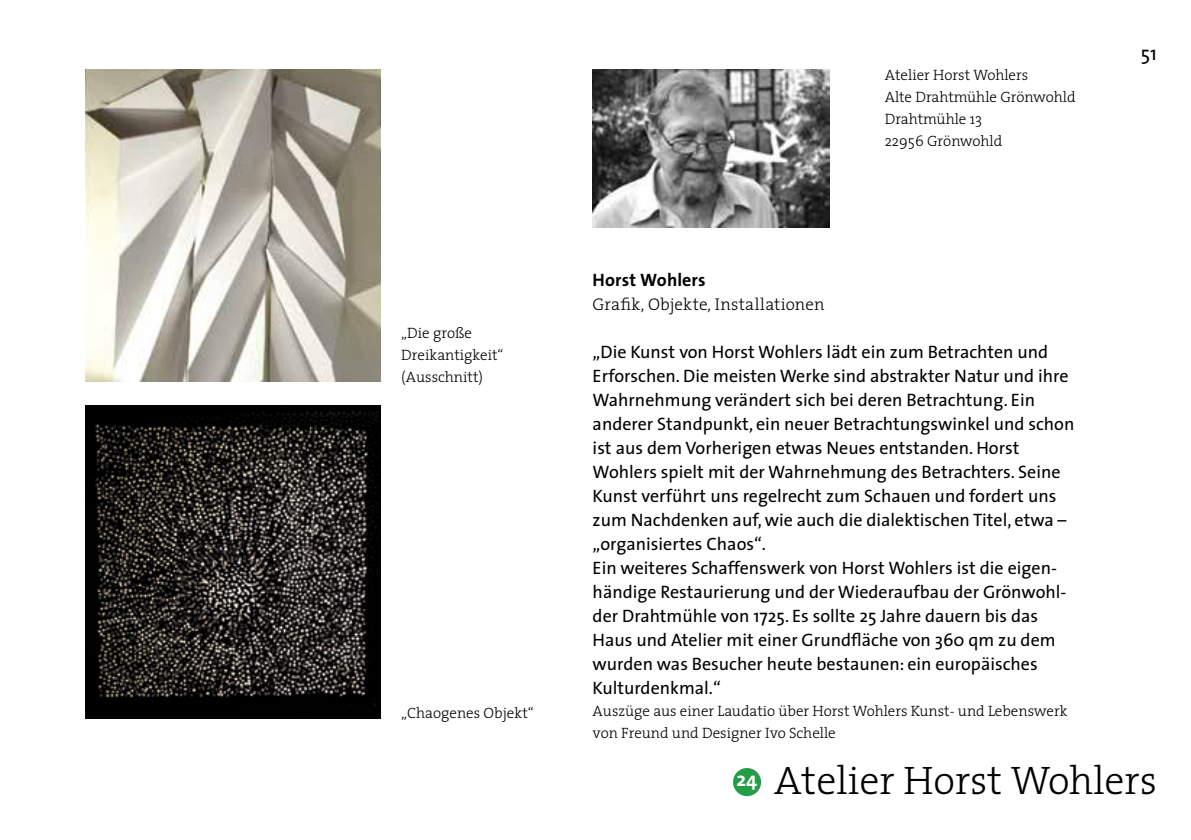
<style>
.page{position:relative;width:1191px;height:840px;background:#fff}
.page>*{position:absolute;margin:0;border:0;box-sizing:border-box;transform-origin:0 0}
.t1{font:300 40px "The Serif";color:#000}
.t2{font:20px "The Sans";color:#000}
.t3{font:700 20px "The Sans";color:#fff}
.t4{font:18px/24px "The Sans";color:#000}
.t5{font:700 18px "The Sans";letter-spacing:.005em;color:#000}
.t6{font:300 17px "The Serif";letter-spacing:.01em;color:#000}
.t7{font:300 15px/22px "The Serif";color:#000}
</style>
<div class="page">
<div style="left:733px;top:767px;width:28px;height:28px;background:#239e46;border-radius:50%"></div>
<img style="left:592px;top:70px;width:238px;height:157px">
<img style="left:86px;top:70px;width:294px;height:311px">
<img style="left:86px;top:405px;width:294px;height:312px">
<p class="t7" style="left:401px;top:321px;width:104px">„Die große<br>Dreikantigkeit“ (Ausschnitt)</p>
<p class="t7" style="left:401px;top:701px;width:134px">„Chaogenes Objekt“</p>
<p class="t7" style="left:884px;top:63px;width:192px">Atelier Horst Wohlers<br>Alte Drahtmühle Grönwohld<br>Drahtmühle 13<br>22956 Grönwohld</p>
<p class="t5" style="left:592px;top:264px;width:115px">Horst Wohlers</p>
<p class="t6" style="left:592px;top:290px;width:233px">Grafik, Objekte, Installationen</p>
<p class="t4" style="left:592px;top:339px;width:483px">„Die Kunst von Horst Wohlers lädt ein zum Betrachten und Erforschen. Die meisten Werke sind abstrakter Natur und ihre Wahrnehmung verändert sich bei deren Betrachtung. Ein anderer Standpunkt, ein neuer Betrachtungswinkel und schon ist aus dem Vorherigen etwas Neues entstanden. Horst Wohlers spielt mit der Wahrnehmung des Betrachters. Seine Kunst verführt uns regelrecht zum Schauen und fordert uns zum Nachdenken auf, wie auch die dialektischen Titel, etwa – „organisiertes Chaos“.<br>Ein weiteres Schaffenswerk von Horst Wohlers ist die eigen&shy;händige Restaurierung und der Wiederaufbau der Grönwohl&shy;der Drahtmühle von 1725. Es sollte 25 Jahre dauern bis das Haus und Atelier mit einer Grundfläche von 360 qm zu dem wurden was Besucher heute bestaunen: ein europäisches Kulturdenkmal.“</p>
<p class="t7" style="left:592px;top:699px;width:476px">Auszüge aus einer Laudatio über Horst Wohlers Kunst- und Lebenswerk von Freund und Designer Ivo Schelle</p>
<p class="t2" style="left:1140px;top:37px;width:18px">51</p>
<p class="t3" style="left:736px;top:761px;width:22px">24</p>
<h1 class="t1" style="left:774px;top:747px;width:384px">Atelier Horst Wohlers</h1>
</div>
